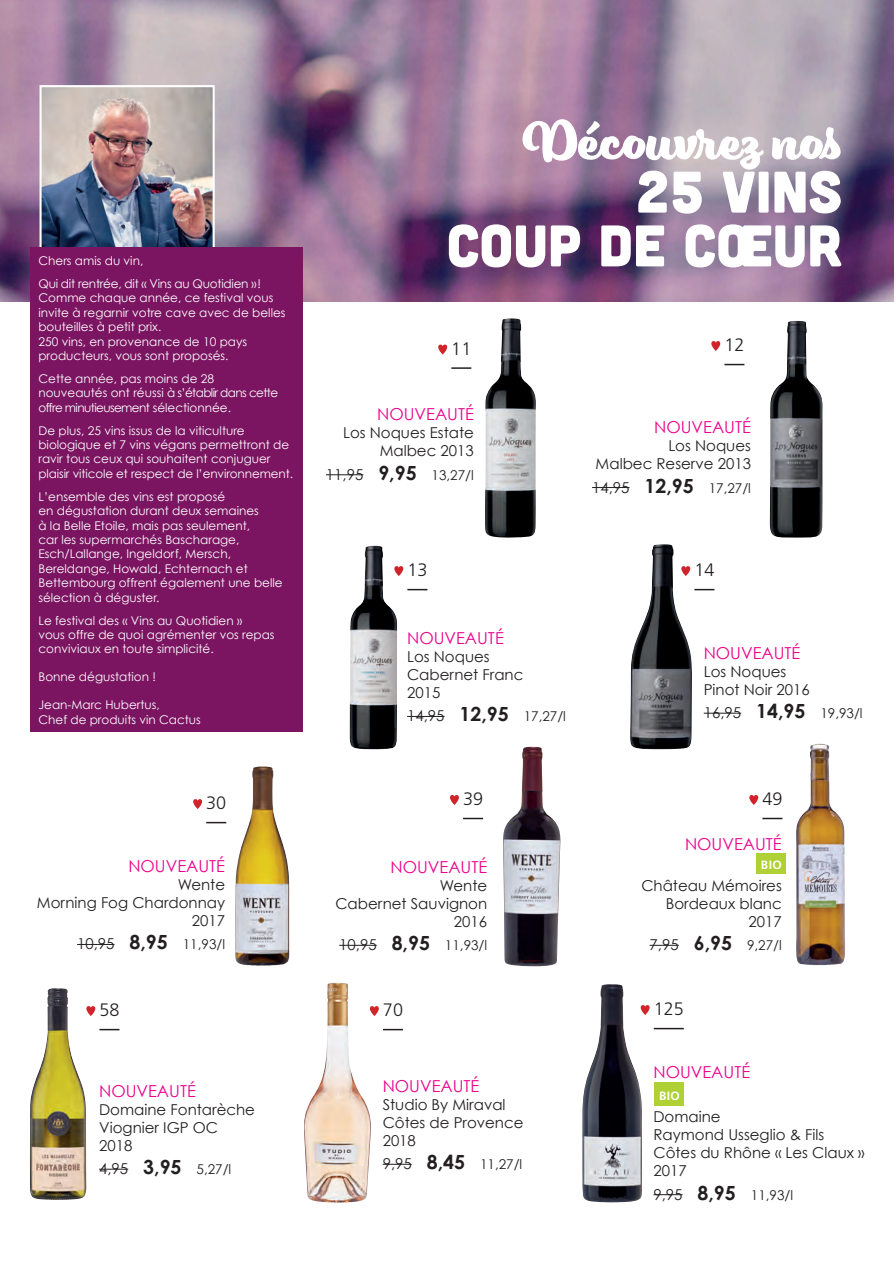
<style>
.page{position:relative;width:896px;height:1267px;background:#fff}
.page>*{position:absolute;margin:0;border:0;box-sizing:border-box;transform-origin:0 0}
.t1{font:58.5px "Cubano";color:#fff}
.t2{font:52.5px "Eds Market Bold Script";color:#fff}
.t3{font:300 18px "Frutiger";color:#231f20}
.t4{font:16.5px "Century Gothic";color:#ed028c}
.t5{font:15px/18px "Century Gothic";color:#231f20;text-align:right}
.t6{font:13.5px "Century Gothic";color:#231f20}
.t7{font:12px/14.4px "Century Gothic";color:#fff}
.t8{font:700 12px "Frutiger";letter-spacing:.035em;color:#fff}
.s1{font-size:15px}
.s2{font-weight:700;font-size:19.5px}
</style>
<div class="page">
<hr style="left:326px;top:474px;width:37px;height:1px;background:#231f20">
<hr style="left:592px;top:487px;width:37px;height:1px;background:#231f20">
<hr style="left:407px;top:716px;width:37px;height:1px;background:#231f20">
<hr style="left:703px;top:712px;width:38px;height:1px;background:#231f20">
<hr style="left:77px;top:944px;width:38px;height:1px;background:#231f20">
<hr style="left:339px;top:945px;width:37px;height:1px;background:#231f20">
<div style="left:756px;top:853px;width:30px;height:21px;background:#b0d136"></div>
<svg style="left:649px;top:945px;width:29px;height:1px"></svg>
<svg style="left:99px;top:1168px;width:29px;height:1px"></svg>
<hr style="left:451px;top:367px;width:20px;height:2px;background:#231f20">
<svg style="left:438px;top:344px;width:9px;height:10px"></svg>
<svg style="left:694px;top:589px;width:20px;height:1px"></svg>
<hr style="left:463px;top:817px;width:20px;height:2px;background:#231f20">
<svg style="left:450px;top:795px;width:9px;height:10px"></svg>
<svg style="left:724px;top:364px;width:20px;height:1px"></svg>
<svg style="left:711px;top:341px;width:9px;height:10px"></svg>
<svg style="left:206px;top:822px;width:20px;height:1px"></svg>
<svg style="left:193px;top:799px;width:9px;height:10px"></svg>
<div style="left:654px;top:1082px;width:30px;height:24px;background:#b0d136"></div>
<svg style="left:653px;top:1194px;width:29px;height:1px"></svg>
<hr style="left:653px;top:1027px;width:30px;height:2px;background:#231f20">
<svg style="left:642px;top:1005px;width:7px;height:10px"></svg>
<svg style="left:407px;top:589px;width:20px;height:1px"></svg>
<svg style="left:397px;top:566px;width:6px;height:10px"></svg>
<hr style="left:382px;top:1163px;width:30px;height:1px;background:#231f20">
<hr style="left:383px;top:1028px;width:20px;height:2px;background:#231f20">
<svg style="left:371px;top:1006px;width:8px;height:10px"></svg>
<hr style="left:762px;top:817px;width:20px;height:2px;background:#231f20">
<svg style="left:749px;top:795px;width:9px;height:10px"></svg>
<hr style="left:99px;top:1028px;width:20px;height:2px;background:#231f20">
<svg style="left:86px;top:1006px;width:9px;height:10px"></svg>
<img style="left:0;top:0;width:893px;height:302px">
<img style="left:485px;top:318px;width:50px;height:220px">
<img style="left:769px;top:321px;width:53px;height:216px">
<img style="left:349px;top:545px;width:48px;height:204px">
<img style="left:630px;top:544px;width:61px;height:205px">
<img style="left:235px;top:766px;width:54px;height:199px">
<img style="left:503px;top:746px;width:57px;height:220px">
<img style="left:796px;top:743px;width:49px;height:222px">
<img style="left:304px;top:982px;width:67px;height:220px">
<img style="left:30px;top:988px;width:56px;height:211px">
<img style="left:582px;top:984px;width:60px;height:218px">
<img style="left:42px;top:88px;width:170px;height:159px">
<div style="left:39px;top:85px;width:176px;height:175px;border:2px solid #fff"></div>
<div style="left:30px;top:247px;width:272px;height:485px;background:#7b1561"></div>
<p class="t7" style="left:38px;top:253px;width:106px">Chers amis du vin,</p>
<p class="t7" style="left:38px;top:276px;width:248px">Qui dit rentrée, dit « Vins au Quotidien » !<br>Comme chaque année, ce festival vous invite à regarnir votre cave avec de belles bouteilles à petit prix.<br>250 vins, en provenance de 10 pays producteurs, vous sont proposés.</p>
<p class="t7" style="left:38px;top:371px;width:241px">Cette année, pas moins de 28 nouveautés ont réussi à s’établir dans cette offre minutieusement sélectionnée.</p>
<p class="t7" style="left:38px;top:423px;width:256px">De plus, 25 vins issus de la viticulture biologique et 7 vins végans permettront de ravir tous ceux qui souhaitent conjuguer plaisir viticole et respect de l’environnement.</p>
<p class="t7" style="left:38px;top:489px;width:246px">L’ensemble des vins est proposé<br>en dégustation durant deux semaines<br>à la Belle Etoile, mais pas seulement,<br>car les supermarchés Bascharage, Esch/Lallange, Ingeldorf, Mersch, Bereldange, Howald, Echternach et Bettembourg offrent également une belle sélection à déguster.</p>
<p class="t7" style="left:38px;top:613px;width:238px">Le festival des « Vins au Quotidien »<br>vous offre de quoi agrémenter vos repas conviviaux en toute simplicité.</p>
<p class="t7" style="left:38px;top:669px;width:119px">Bonne dégustation !</p>
<p class="t7" style="left:38px;top:697px;width:164px">Jean-Marc Hubertus,<br>Chef de produits vin Cactus</p>
<h3 class="t3" style="left:206px;top:792px;width:22px">30</h3>
<h3 class="t4" style="left:128px;top:856px;width:98px">NOUVEAUTÉ</h3>
<p class="t5" style="left:37px;top:875px;width:190px">Wente<br>Morning Fog Chardonnay<br>2017</p>
<p class="t6" style="left:77px;top:936px;width:149px"><span class="s1">10,95</span> <span class="s2">8,95</span> 11,93/l</p>
<h3 class="t3" style="left:99px;top:999px;width:22px">58</h3>
<h3 class="t4" style="left:99px;top:1080px;width:98px">NOUVEAUTÉ</h3>
<p class="t5" style="left:99px;top:1100px;width:157px;text-align:left">Domaine Fontarèche<br>Viognier IGP OC<br>2018</p>
<p class="t6" style="left:99px;top:1161px;width:134px"><span class="s1">4,95</span> <span class="s2">3,95</span> 5,27/l</p>
<h2 class="t2" style="left:524px;top:110px;width:319px">Découvrez nos</h2>
<h1 class="t1" style="left:636px;top:154px;width:207px">25 VINS</h1>
<h1 class="t1" style="left:446px;top:208px;width:397px">COUP DE CoeUR</h1>
<h3 class="t3" style="left:451px;top:338px;width:22px">11</h3>
<h3 class="t4" style="left:377px;top:404px;width:98px">NOUVEAUTÉ</h3>
<p class="t5" style="left:343px;top:424px;width:132px">Los Noques Estate<br>Malbec 2013</p>
<p class="t6" style="left:326px;top:466px;width:149px"><span class="s1">11,95</span> <span class="s2">9,95</span> 13,27/l</p>
<h3 class="t3" style="left:407px;top:560px;width:22px">13</h3>
<h3 class="t4" style="left:407px;top:628px;width:98px">NOUVEAUTÉ</h3>
<p class="t5" style="left:407px;top:647px;width:118px;text-align:left">Los Noques<br>Cabernet Franc<br>2015</p>
<p class="t6" style="left:407px;top:708px;width:160px"><span class="s1">14,95</span> <span class="s2">12,95</span> 17,27/l</p>
<h3 class="t3" style="left:463px;top:788px;width:22px">39</h3>
<h3 class="t4" style="left:390px;top:857px;width:98px">NOUVEAUTÉ</h3>
<p class="t5" style="left:335px;top:876px;width:153px">Wente<br>Cabernet Sauvignon<br>2016</p>
<p class="t6" style="left:339px;top:937px;width:149px"><span class="s1">10,95</span> <span class="s2">8,95</span> 11,93/l</p>
<h3 class="t3" style="left:383px;top:999px;width:22px">70</h3>
<h3 class="t4" style="left:382px;top:1075px;width:98px">NOUVEAUTÉ</h3>
<p class="t5" style="left:382px;top:1095px;width:142px;text-align:left">Studio By Miraval<br>Côtes de Provence<br>2018</p>
<p class="t6" style="left:382px;top:1156px;width:141px"><span class="s1">9,95</span> <span class="s2">8,45</span> 11,27/l</p>
<h3 class="t3" style="left:724px;top:335px;width:22px">12</h3>
<h3 class="t4" style="left:654px;top:417px;width:98px">NOUVEAUTÉ</h3>
<p class="t5" style="left:595px;top:436px;width:157px">Los Noques<br>Malbec Reserve 2013</p>
<p class="t6" style="left:592px;top:479px;width:160px"><span class="s1">14,95</span> <span class="s2">12,95</span> 17,27/l</p>
<h3 class="t3" style="left:694px;top:560px;width:22px">14</h3>
<h3 class="t4" style="left:703px;top:642px;width:98px">NOUVEAUTÉ</h3>
<p class="t5" style="left:703px;top:662px;width:107px;text-align:left">Los Noques<br>Pinot Noir 2016</p>
<p class="t6" style="left:703px;top:705px;width:160px"><span class="s1">16,95</span> <span class="s2">14,95</span> 19,93/l</p>
<h3 class="t3" style="left:762px;top:788px;width:22px">49</h3>
<h3 class="t4" style="left:685px;top:834px;width:98px">NOUVEAUTÉ</h3>
<p class="t8" style="left:760px;top:857px;width:22px">BIO</p>
<p class="t5" style="left:641px;top:876px;width:142px">Château Mémoires<br>Bordeaux blanc<br>2017</p>
<p class="t6" style="left:649px;top:937px;width:134px"><span class="s1">7,95</span> <span class="s2">6,95</span> 9,27/l</p>
<h3 class="t3" style="left:653px;top:998px;width:32px">125</h3>
<h3 class="t4" style="left:653px;top:1061px;width:98px">NOUVEAUTÉ</h3>
<p class="t8" style="left:659px;top:1088px;width:22px">BIO</p>
<p class="t5" style="left:653px;top:1107px;width:212px;text-align:left">Domaine<br>Raymond Usseglio &amp; Fils<br>Côtes du Rhône « Les Claux »<br>2017</p>
<p class="t6" style="left:653px;top:1186px;width:141px"><span class="s1">9,95</span> <span class="s2">8,95</span> 11,93/l</p>
</div>
